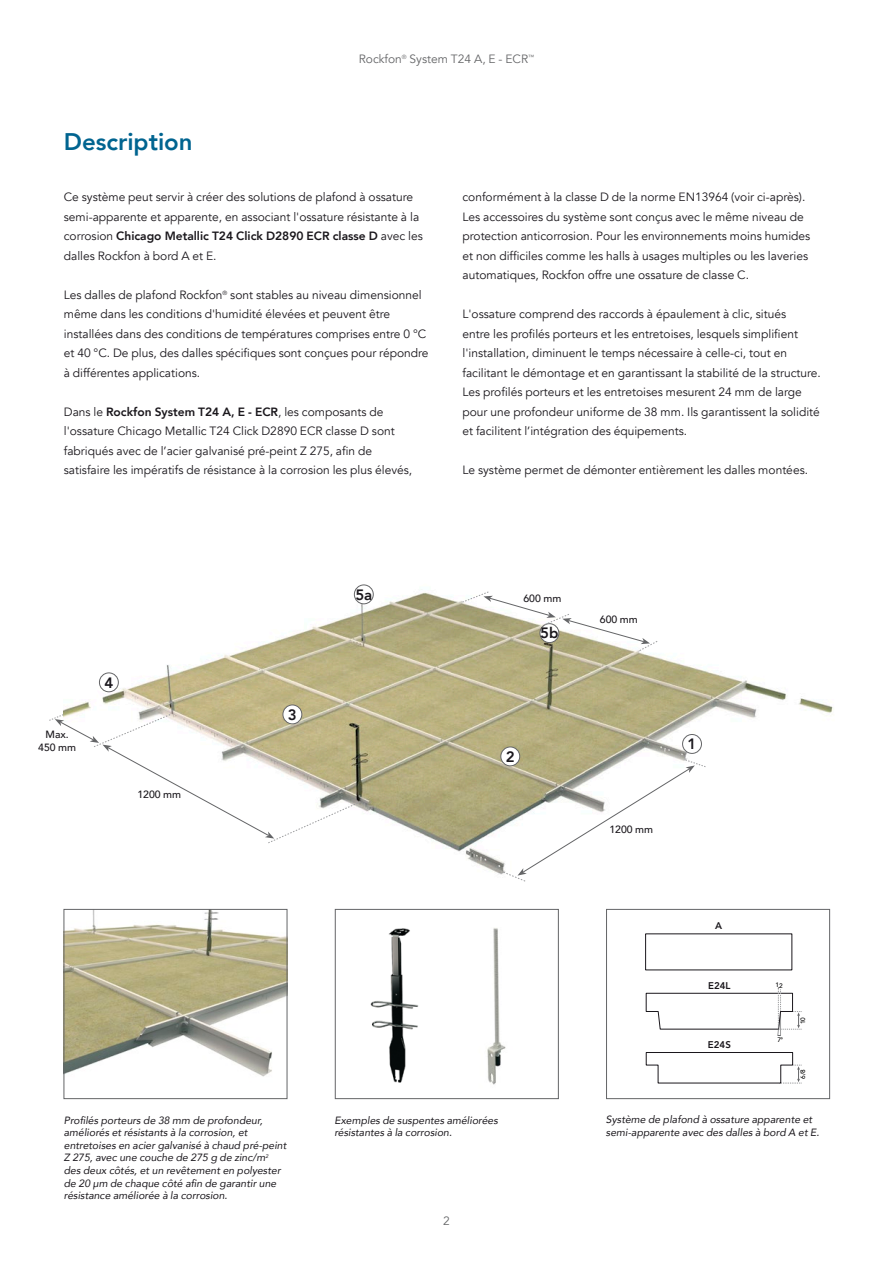
<style>
.page{position:relative;width:893px;height:1263px;background:#fff}
.page>*{position:absolute;margin:0;border:0;box-sizing:border-box;transform-origin:0 0}
.t1{font:800 24px "Avenir";color:#006490}
.t2{font:800 15px "Avenir";color:#1a171c}
.t3{font:12px/19.5px "Avenir";color:#1a171c}
.t4{font:12px "Avenir";color:#646567}
.t5{font:italic 10.5px/12.6px "Avenir";color:#1a171c}
.t6{font:500 10.5px/12.6px "Avenir";color:#1a171c;text-align:center}
.t7{font:800 9.75px "Avenir";color:#1a171c}
.t8{font:800 9.6px "Avenir";color:#1a171c}
.t9{font:500 6.45px "Avenir";color:#010000}
.s1{font-weight:800}
</style>
<div class="page">
<img style="left:64px;top:584px;width:769px;height:335px">
<div style="left:99px;top:673px;width:19px;height:19px;background:#fff;border-radius:50%"></div>
<div style="left:99px;top:673px;width:19px;height:19px;border:1px solid #646567;border-radius:50%"></div>
<div style="left:354px;top:585px;width:19px;height:19px;background:#fff;border-radius:50%"></div>
<div style="left:354px;top:585px;width:19px;height:19px;border:1px solid #646567;border-radius:50%"></div>
<div style="left:283px;top:705px;width:19px;height:19px;background:#fff;border-radius:50%"></div>
<div style="left:283px;top:705px;width:19px;height:19px;border:1px solid #646567;border-radius:50%"></div>
<div style="left:683px;top:734px;width:18px;height:19px;background:#fff;border-radius:50%"></div>
<div style="left:682px;top:734px;width:20px;height:19px;border:1px solid #646567;border-radius:50%"></div>
<div style="left:501px;top:747px;width:19px;height:19px;background:#fff;border-radius:50%"></div>
<div style="left:501px;top:747px;width:19px;height:19px;border:1px solid #646567;border-radius:50%"></div>
<svg style="left:503px;top:759px;width:203px;height:123px"></svg>
<svg style="left:462px;top:591px;width:196px;height:60px"></svg>
<div style="left:606px;top:909px;width:224px;height:190px;border:1px solid #646567"></div>
<svg style="left:646px;top:989px;width:156px;height:47px"></svg>
<svg style="left:646px;top:1052px;width:156px;height:32px"></svg>
<img style="left:66px;top:911px;width:219px;height:166px">
<div style="left:64px;top:909px;width:223px;height:190px;border:1px solid #646567"></div>
<img style="left:337px;top:911px;width:219px;height:172px">
<div style="left:335px;top:909px;width:223px;height:190px;border:1px solid #646567"></div>
<img style="left:446px;top:928px;width:91px;height:157px">
<svg style="left:49px;top:714px;width:312px;height:129px"></svg>
<p class="t4" style="left:359px;top:52px;width:177px">Rockfon<sup>®</sup> System T24 A, E - ECR<sup>™</sup></p>
<h1 class="t1" style="left:64px;top:123px;width:130px">Description</h1>
<p class="t3" style="left:64px;top:188px;width:361px">Ce système peut servir à créer des solutions de plafond à ossature semi-apparente et apparente, en associant l'ossature résistante à la corrosion <span class="s1">Chicago Metallic T24 Click D2890 ECR classe D</span> avec les dalles Rockfon à bord A et E.</p>
<p class="t3" style="left:64px;top:285px;width:366px">Les dalles de plafond Rockfon<sup>®</sup> sont stables au niveau dimensionnel même dans les conditions d'humidité élevées et peuvent être installées dans des conditions de températures comprises entre 0 °C et 40 °C. De plus, des dalles spécifiques sont conçues pour répondre à différentes applications.</p>
<p class="t3" style="left:64px;top:402px;width:350px">Dans le <span class="s1">Rockfon System T24 A, E - ECR</span>, les composants de l'ossature Chicago Metallic T24 Click D2890 ECR classe D sont fabriqués avec de l’acier galvanisé pré-peint Z 275, afin de satisfaire les impératifs de résistance à la corrosion les plus élevés,</p>
<p class="t3" style="left:462px;top:188px;width:349px">conformément à la classe D de la norme EN13964 (voir ci-après).<br>Les accessoires du système sont conçus avec le même niveau de protection anticorrosion. Pour les environnements moins humides et non difficiles comme les halls à usages multiples ou les laveries automatiques, Rockfon offre une ossature de classe C.</p>
<p class="t3" style="left:462px;top:305px;width:360px">L'ossature comprend des raccords à épaulement à clic, situés<br>entre les profilés porteurs et les entretoises, lesquels simplifient l'installation, diminuent le temps nécessaire à celle-ci, tout en facilitant le démontage et en garantissant la stabilité de la structure.<br>Les profilés porteurs et les entretoises mesurent 24 mm de large pour une profondeur uniforme de 38 mm. Ils garantissent la solidité et facilitent l’intégration des équipements.</p>
<p class="t3" style="left:462px;top:461px;width:347px">Le système permet de démonter entièrement les dalles montées.</p>
<p class="t6" style="left:38px;top:728px;width:39px">Max.<br>450 mm</p>
<p class="t2" style="left:104px;top:671px;width:10px">4</p>
<p class="t6" style="left:137px;top:787px;width:45px">1200 mm</p>
<p class="t2" style="left:288px;top:703px;width:10px">3</p>
<p class="t2" style="left:355px;top:583px;width:18px">5a</p>
<p class="t6" style="left:523px;top:591px;width:39px">600 mm</p>
<p class="t2" style="left:540px;top:622px;width:20px">5b</p>
<p class="t6" style="left:600px;top:612px;width:39px">600 mm</p>
<p class="t2" style="left:506px;top:745px;width:10px">2</p>
<p class="t6" style="left:609px;top:822px;width:45px">1200 mm</p>
<p class="t2" style="left:688px;top:732px;width:10px">1</p>
<p class="t8" style="left:715px;top:918px;width:8px">A</p>
<p class="t8" style="left:708px;top:978px;width:24px">E24L</p>
<p class="t7" style="left:708px;top:1037px;width:24px">E24S</p>
<p class="t9" style="left:775px;top:980px;width:9px">1,2</p>
<p class="t9" style="left:777px;top:1034px;width:7px">7°</p>
<p class="t9" style="left:797px;top:1024px;width:8px;rotate:-90deg">10</p>
<p class="t9" style="left:797px;top:1079px;width:11px;rotate:-90deg">6/8</p>
<p class="t5" style="left:64px;top:1113px;width:224px">Profilés porteurs de 38 mm de profondeur, améliorés et résistants à la corrosion, et entretoises en acier galvanisé à chaud pré-peint Z 275, avec une couche de 275 g de zinc/m<sup>2 </sup>des deux côtés, et un revêtement en polyester de 20 µm de chaque côté afin de garantir une résistance améliorée à la corrosion.</p>
<p class="t5" style="left:334px;top:1113px;width:165px">Exemples de suspentes améliorées résistantes à la corrosion.</p>
<p class="t5" style="left:606px;top:1113px;width:215px">Système de plafond à ossature apparente et semi-apparente avec des dalles à bord A et E.</p>
<p class="t4" style="left:443px;top:1213px;width:8px">2</p>
</div>
